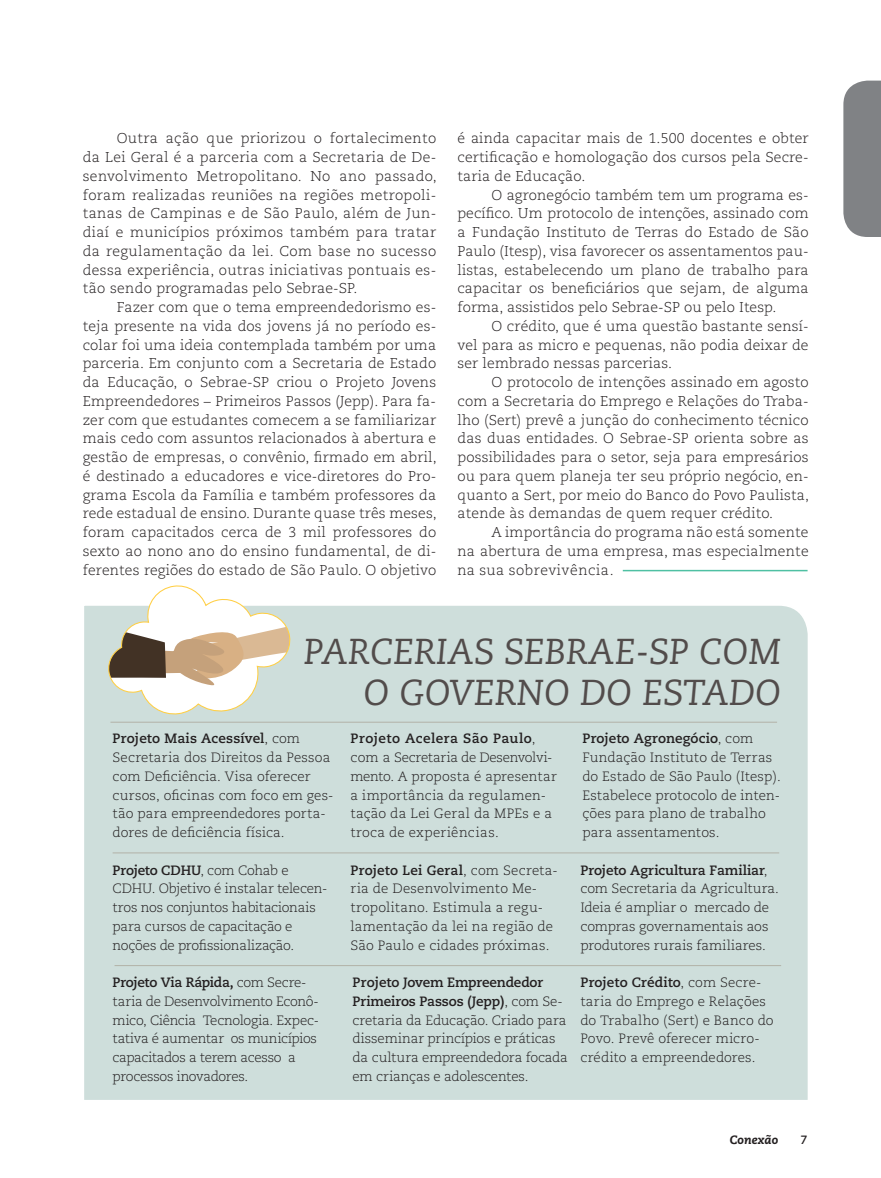
<style>
.page{position:relative;width:881px;height:1178px;background:#fff}
.page>*{position:absolute;margin:0;border:0;box-sizing:border-box;transform-origin:0 0}
.t1{font:italic 36px "Caecilia";color:#524c4b}
.t2{font:300 14.25px/18.8px "Caecilia";letter-spacing:.01em;color:#231f20;text-align:justify}
.t3{font:300 13.5px/18.8px "Caecilia";color:#231f20}
.t4{font:300 13.5px/18.8px "Caecilia";letter-spacing:-.02em;color:#231f20}
.t5{font:italic 800 12px "Caecilia";letter-spacing:.01em;color:#231f20}
.t6{font:700 12px "Caecilia";color:#231f20}
.s1{font-weight:700}
</style>
<div class="page">
<hr style="left:622px;top:570px;width:185px;height:1px;background:#4fc0a3">
<div style="left:843px;top:81px;width:37px;height:156px;background:#808285"></div>
<div style="left:84px;top:605px;width:724px;height:495px;background:#cededb"></div>
<hr style="left:110px;top:722px;width:666px;height:1px;background:#b2b2a7">
<hr style="left:113px;top:852px;width:665px;height:1px;background:#b2b2a7">
<hr style="left:114px;top:965px;width:666px;height:1px;background:#b2b2a7">
<svg style="left:107px;top:585px;width:184px;height:131px"></svg>
<p class="t2" style="left:83px;top:129px;width:355px;text-indent:34px">Outra ação que priorizou o fortalecimento da Lei Geral é a parceria com a Secretaria de De&shy;senvolvimento Metropolitano. No ano passado, foram realizadas reuniões na regiões metropoli&shy;tanas de Campinas e de São Paulo, além de Jun&shy;diaí e municípios próximos também para tratar da regulamentação da lei. Com base no sucesso dessa experiência, outras iniciativas pontuais es&shy;tão sendo programadas pelo Sebrae-SP.</p>
<p class="t2" style="left:83px;top:298px;width:355px;text-indent:34px">Fazer com que o tema empreendedorismo es&shy;teja presente na vida dos jovens já no período es&shy;colar foi uma ideia contemplada também por uma parceria. Em conjunto com a Secretaria de Estado da Educação, o Sebrae-SP criou o Projeto Jovens Empreendedores – Primeiros Passos (Jepp). Para fa&shy;zer com que estudantes comecem a se familiarizar mais cedo com assuntos relacionados à abertura e gestão de empresas, o convênio, firmado em abril, é destinado a educadores e vice-diretores do Pro&shy;grama Escola da Família e também professores da rede estadual de ensino. Durante quase três meses, foram capacitados cerca de 3 mil professores do sexto ao nono ano do ensino fundamental, de di&shy;ferentes regiões do estado de São Paulo. O objetivo</p>
<p class="t2" style="left:457px;top:129px;width:352px">é ainda capacitar mais de 1.500 docentes e obter certificação e homologação dos cursos pela Secre&shy;taria de Educação.</p>
<p class="t2" style="left:457px;top:186px;width:352px;text-indent:34px">O agronegócio também tem um programa es&shy;pecífico. Um protocolo de intenções, assinado com a Fundação Instituto de Terras do Estado de São Paulo (Itesp), visa favorecer os assentamentos pau&shy;listas, estabelecendo um plano de trabalho para capacitar os beneficiários que sejam, de alguma forma, assistidos pelo Sebrae-SP ou pelo Itesp.</p>
<p class="t2" style="left:457px;top:317px;width:352px;text-indent:34px">O crédito, que é uma questão bastante sensí&shy;vel para as micro e pequenas, não podia deixar de ser lembrado nessas parcerias.</p>
<p class="t2" style="left:457px;top:373px;width:353px;text-indent:34px">O protocolo de intenções assinado em agosto com a Secretaria do Emprego e Relações do Traba&shy;lho (Sert) prevê a junção do conhecimento técnico das duas entidades. O Sebrae-SP orienta sobre as possibilidades para o setor, seja para empresários ou para quem planeja ter seu próprio negócio, en&shy;quanto a Sert, por meio do Banco do Povo Paulista, atende às demandas de quem requer crédito.</p>
<p class="t2" style="left:457px;top:523px;width:352px;text-indent:34px">A importância do programa não está somente na abertura de uma empresa, mas especialmente na sua sobrevivência.</p>
<h1 class="t1" style="left:304px;top:631px;width:40px">PARCERIAS</h1>
<h1 class="t1" style="left:504px;top:631px;width:86px">SEBRAE</h1>
<h1 class="t1" style="left:635px;top:631px;width:91px">-SP COM</h1>
<h1 class="t1" style="left:363px;top:671px;width:86px">O GOVERNO</h1>
<h1 class="t1" style="left:580px;top:671px;width:107px">DO ESTADO</h1>
<p class="t3" style="left:112px;top:730px;width:222px"><span class="s1">Projeto Mais Acessível</span>, com<br>Secretaria dos Direitos da Pessoa com Deficiência. Visa oferecer cursos, oficinas com foco em ges&shy;tão para empreendedores porta&shy;dores de deficiência física.</p>
<p class="t3" style="left:112px;top:861px;width:216px"><span class="s1">Projeto CDHU</span>, com Cohab e<br>CDHU. Objetivo é instalar telecen&shy;tros nos conjuntos habitacionais para cursos de capacitação e noções de profissionalização.</p>
<p class="t4" style="left:112px;top:973px;width:208px"><span class="s1">Projeto Via Rápida,</span> com Secre&shy;taria de Desenvolvimento Econô&shy;mico, Ciência Tecnologia. Expec&shy;tativa é aumentar os municípios capacitados a terem acesso a processos inovadores.</p>
<p class="t3" style="left:350px;top:730px;width:208px"><span class="s1">Projeto Acelera São Paulo</span>, com a Secretaria de Desenvolvi&shy;mento. A proposta é apresentar a importância da regulamen&shy;tação da Lei Geral da MPEs e a troca de experiências.</p>
<p class="t3" style="left:350px;top:861px;width:209px"><span class="s1">Projeto Lei Geral</span>, com Secreta&shy;ria de Desenvolvimento Me&shy;tropolitano. Estimula a regu&shy;lamentação da lei na região de<br>São Paulo e cidades próximas.</p>
<p class="t3" style="left:352px;top:973px;width:217px"><span class="s1">Projeto Jovem Empreendedor<br>Primeiros Passos (Jepp)</span>, com Se&shy;cretaria da Educação. Criado para disseminar princípios e práticas da cultura empreendedora focada em crianças e adolescentes.</p>
<p class="t3" style="left:582px;top:730px;width:200px"><span class="s1">Projeto Agronegócio</span>, com<br>Fundação Instituto de Terras do Estado de São Paulo (Itesp).<br>Estabelece protocolo de inten&shy;ções para plano de trabalho para assentamentos.</p>
<p class="t3" style="left:580px;top:861px;width:200px"><span class="s1">Projeto Agricultura Familiar</span>, com Secretaria da Agricultura.<br>Ideia é ampliar o mercado de compras governamentais aos produtores rurais familiares.</p>
<p class="t3" style="left:580px;top:973px;width:195px"><span class="s1">Projeto Crédito</span>, com Secre&shy;taria do Emprego e Relações do Trabalho (Sert) e Banco do<br>Povo. Prevê oferecer micro&shy;crédito a empreendedores.</p>
<p class="t5" style="left:729px;top:1133px;width:50px">Conexão</p>
<p class="t6" style="left:800px;top:1133px;width:9px">7</p>
</div>
